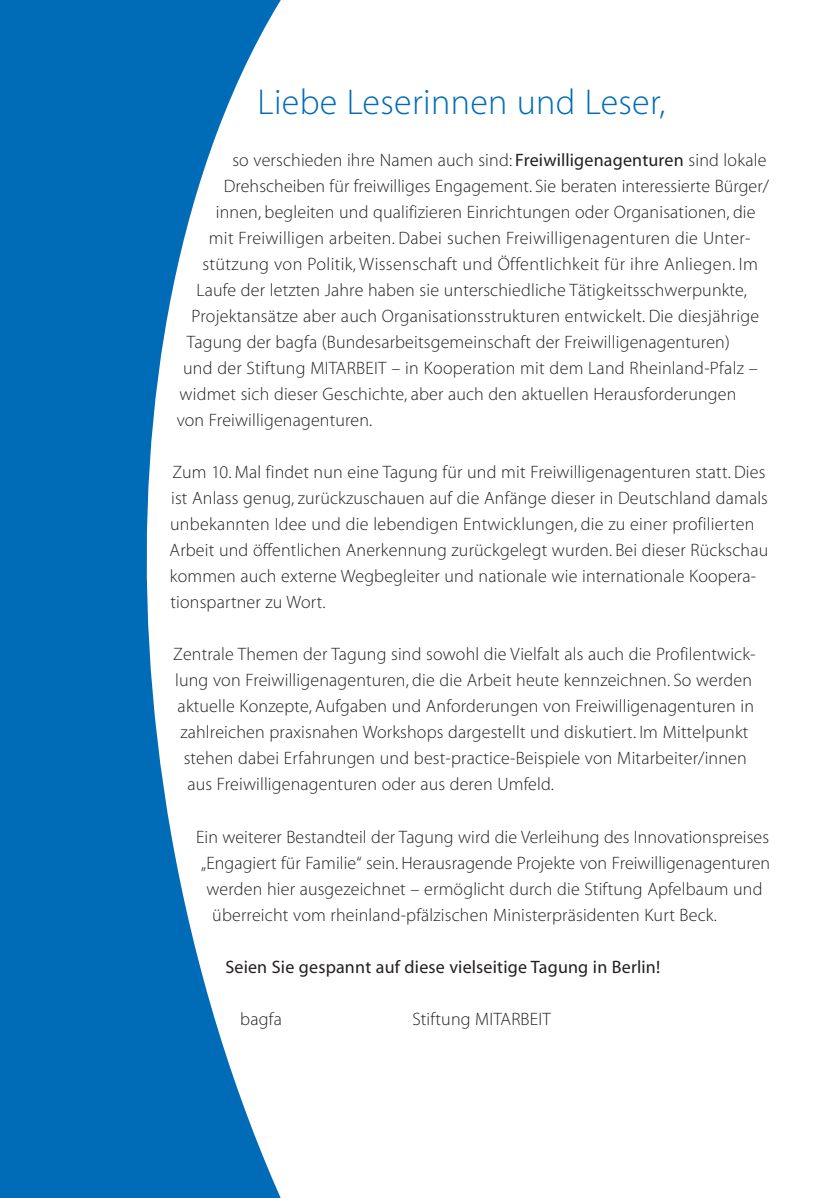
<style>
.page{position:relative;width:839px;height:1198px;background:#fff}
.page>*{position:absolute;margin:0;border:0;box-sizing:border-box;transform-origin:0 0}
.t1{font:36px "Myriad MM 215 600";letter-spacing:.01em;color:#006cb7}
.t2{font:18px/26px "Myriad MM 215 600";letter-spacing:.01em;color:#231f20}
.t3{font:18px "Myriad MM 406 600";letter-spacing:.01em;color:#231f20}
.s1{font-family:"Myriad MM 406 600"}
</style>
<div class="page">
<svg style="left:0;top:0;width:281px;height:1197px"></svg>
<h1 class="t1" style="left:258px;top:88px;width:409px">Liebe Leserinnen und Leser,</h1>
<p class="t2" style="left:232px;top:149px;width:536px">so verschieden ihre Namen auch sind: <span class="s1">Freiwilligenagenturen</span> sind lokale</p>
<p class="t2" style="left:224px;top:175px;width:547px">Drehscheiben für freiwilliges Engagement. Sie beraten interessierte Bürger/</p>
<p class="t2" style="left:216px;top:201px;width:541px">innen, begleiten und qualifizieren Einrichtungen oder Organisationen, die</p>
<p class="t2" style="left:209px;top:227px;width:543px">mit Freiwilligen arbeiten. Dabei suchen Freiwilligenagenturen die Unter-</p>
<p class="t2" style="left:202px;top:253px;width:557px">stützung von Politik, Wissenschaft und Öffentlichkeit für ihre Anliegen. Im</p>
<p class="t2" style="left:197px;top:279px;width:552px">Laufe der letzten Jahre haben sie unterschiedliche Tätigkeitsschwerpunkte,</p>
<p class="t2" style="left:192px;top:305px;width:569px">Projektansätze aber auch Organisationsstrukturen entwickelt. Die diesjährige</p>
<p class="t2" style="left:187px;top:331px;width:544px">Tagung der bagfa (Bundesarbeitsgemeinschaft der Freiwilligenagenturen)</p>
<p class="t2" style="left:183px;top:357px;width:576px">und der Stiftung MITARBEIT – in Kooperation mit dem Land Rheinland-Pfalz –</p>
<p class="t2" style="left:180px;top:383px;width:558px">widmet sich dieser Geschichte, aber auch den aktuellen Herausforderungen</p>
<p class="t2" style="left:177px;top:409px;width:197px">von Freiwilligenagenturen.</p>
<p class="t2" style="left:170px;top:461px;width:600px">Zum 10. Mal findet nun eine Tagung für und mit Freiwilligenagenturen statt. Dies ist Anlass genug, zurückzuschauen auf die Anfänge dieser in Deutschland damals unbekannten Idee und die lebendigen Entwicklungen, die zu einer profilierten Arbeit und öffentlichen Anerkennung zurückgelegt wurden. Bei dieser Rückschau kommen auch externe Wegbegleiter und nationale wie internationale Koopera&shy;tionspartner zu Wort.</p>
<p class="t2" style="left:173px;top:643px;width:584px">Zentrale Themen der Tagung sind sowohl die Vielfalt als auch die Profilentwick-</p>
<p class="t2" style="left:175px;top:669px;width:578px">lung von Freiwilligenagenturen, die die Arbeit heute kennzeichnen. So werden</p>
<p class="t2" style="left:178px;top:695px;width:578px">aktuelle Konzepte, Aufgaben und Anforderungen von Freiwilligenagenturen in</p>
<p class="t2" style="left:180px;top:721px;width:569px">zahlreichen praxisnahen Workshops dargestellt und diskutiert. Im Mittelpunkt</p>
<p class="t2" style="left:184px;top:747px;width:564px">stehen dabei Erfahrungen und best-practice-Beispiele von Mitarbeiter/innen</p>
<p class="t2" style="left:187px;top:773px;width:368px">aus Freiwilligenagenturen oder aus deren Umfeld.</p>
<p class="t2" style="left:196px;top:825px;width:575px">Ein weiterer Bestandteil der Tagung wird die Verleihung des Innovationspreises</p>
<p class="t2" style="left:201px;top:851px;width:571px">„Engagiert für Familie“ sein. Herausragende Projekte von Freiwilligenagenturen</p>
<p class="t2" style="left:206px;top:877px;width:558px">werden hier ausgezeichnet – ermöglicht durch die Stiftung Apfelbaum und</p>
<p class="t2" style="left:212px;top:903px;width:506px">überreicht vom rheinland-pfälzischen Ministerpräsidenten Kurt Beck.</p>
<p class="t3" style="left:225px;top:959px;width:436px">Seien Sie gespannt auf diese vielseitige Tagung in Berlin!</p>
<p class="t2" style="left:240px;top:1007px;width:43px">bagfa</p>
<p class="t2" style="left:412px;top:1007px;width:140px">Stiftung MITARBEIT</p>
</div>
